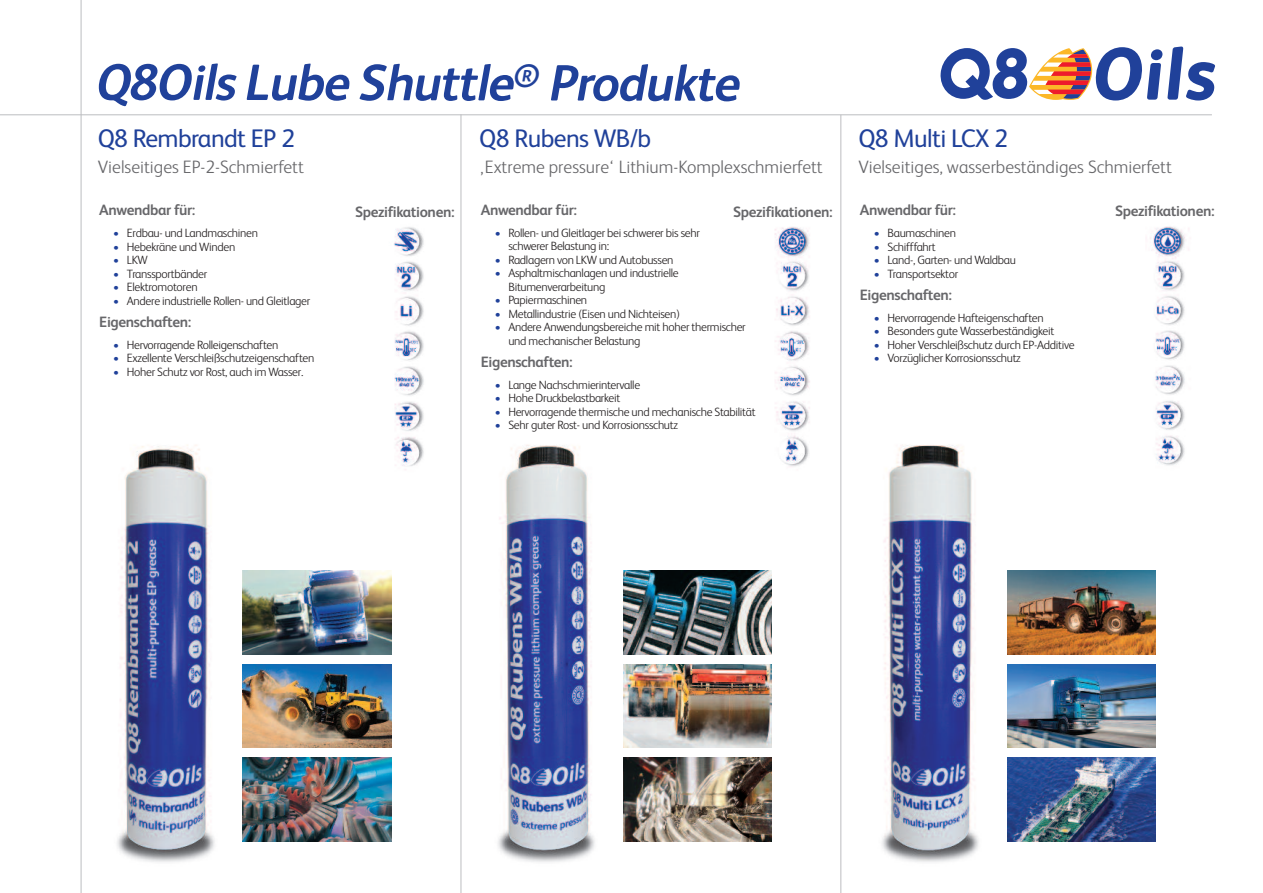
<style>
.page{position:relative;width:1263px;height:893px;background:#fff}
.page>*{position:absolute;margin:0;border:0;box-sizing:border-box;transform-origin:0 0}
.t1{font:italic 700 51px "FS Albert";letter-spacing:-.025em;color:#20419a}
.t2{font:25.5px "FS Albert";letter-spacing:-.025em;color:#20419a}
.t3{font:300 18px "FS Albert";color:#67676a}
.t4{font:700 15px "FS Albert";letter-spacing:-.025em;color:#67676a}
.t5{font:300 12px/13.5px "FS Albert";letter-spacing:-.025em;color:#231f20}
.s1{font-weight:700;color:#20419a}
</style>
<div class="page">
<img style="left:117px;top:445px;width:98px;height:417px">
<img style="left:498px;top:445px;width:97px;height:417px">
<hr style="left:0;top:114px;width:1212px;height:1px;background:#bcbdc0">
<hr style="left:81px;top:0;width:1px;height:893px;background:#bcbdc0">
<hr style="left:461px;top:114px;width:1px;height:779px;background:#bcbdc0">
<hr style="left:840px;top:115px;width:1px;height:778px;background:#bcbdc0">
<svg style="left:940px;top:47px;width:275px;height:54px"></svg>
<img style="left:394px;top:227px;width:30px;height:243px">
<img style="left:775px;top:227px;width:35px;height:240px">
<img style="left:1150px;top:226px;width:39px;height:240px">
<img style="left:243px;top:570px;width:148px;height:84px">
<img style="left:243px;top:664px;width:148px;height:84px">
<img style="left:243px;top:757px;width:148px;height:84px">
<img style="left:623px;top:570px;width:149px;height:84px">
<img style="left:623px;top:664px;width:149px;height:84px">
<img style="left:623px;top:757px;width:149px;height:84px">
<img style="left:882px;top:445px;width:97px;height:417px">
<img style="left:1007px;top:570px;width:148px;height:84px">
<img style="left:1007px;top:664px;width:148px;height:84px">
<img style="left:1007px;top:757px;width:148px;height:84px">
<h1 class="t1" style="left:97px;top:65px;width:646px">Q8Oils Lube Shuttle<sup>®</sup> Produkte</h1>
<h2 class="t2" style="left:98px;top:130px;width:199px">Q8 Rembrandt EP 2</h2>
<h3 class="t3" style="left:98px;top:161px;width:208px">Vielseitiges EP-2-Schmierfett</h3>
<p class="t4" style="left:481px;top:204px;width:98px">Anwendbar für:</p>
<p class="t5" style="left:508px;top:227px;width:193px;text-indent:-14px"><span class="s1">•</span> Rollen- und Gleitlager bei schwerer bis sehr schwerer Belastung in:</p>
<p class="t5" style="left:495px;top:254px;width:180px"><span class="s1">•</span> Radlagern von LKW und Autobussen</p>
<p class="t5" style="left:508px;top:268px;width:172px;text-indent:-14px"><span class="s1">•</span> Asphaltmischanlagen und industrielle<br>Bitumenverarbeitung</p>
<p class="t5" style="left:495px;top:295px;width:94px"><span class="s1">•</span> Papiermaschinen</p>
<p class="t5" style="left:495px;top:308px;width:187px"><span class="s1">•</span> Metallindustrie (Eisen und Nichteisen)</p>
<p class="t5" style="left:508px;top:322px;width:239px;text-indent:-14px"><span class="s1">•</span> Andere Anwendungsbereiche mit hoher thermischer und mechanischer Belastung</p>
<p class="t4" style="left:481px;top:356px;width:94px">Eigenschaften:</p>
<p class="t5" style="left:495px;top:379px;width:147px"><span class="s1">•</span> Lange Nachschmierintervalle</p>
<p class="t5" style="left:495px;top:393px;width:127px"><span class="s1">•</span> Hohe Druckbelastbarkeit</p>
<p class="t5" style="left:495px;top:406px;width:262px"><span class="s1">•</span> Hervorragende thermische und mechanische Stabilität</p>
<p class="t5" style="left:495px;top:420px;width:185px"><span class="s1">•</span> Sehr guter Rost- und Korrosionsschutz</p>
<h2 class="t2" style="left:479px;top:129px;width:173px">Q8 Rubens WB/b</h2>
<h3 class="t3" style="left:479px;top:161px;width:345px">‚Extreme pressure‘ Lithium-Komplexschmierfett</h3>
<h2 class="t2" style="left:858px;top:130px;width:151px">Q8 Multi LCX 2</h2>
<h3 class="t3" style="left:858px;top:161px;width:315px">Vielseitiges, wasserbeständiges Schmierfett</h3>
<p class="t4" style="left:860px;top:205px;width:98px">Anwendbar für:</p>
<p class="t5" style="left:874px;top:227px;width:84px"><span class="s1">•</span> Baumaschinen</p>
<p class="t5" style="left:874px;top:241px;width:63px"><span class="s1">•</span> Schifffahrt</p>
<p class="t5" style="left:874px;top:254px;width:143px"><span class="s1">•</span> Land-, Garten- und Waldbau</p>
<p class="t5" style="left:874px;top:268px;width:86px"><span class="s1">•</span> Transportsektor</p>
<p class="t4" style="left:860px;top:289px;width:94px">Eigenschaften:</p>
<p class="t5" style="left:874px;top:312px;width:171px"><span class="s1">•</span> Hervorragende Hafteigenschaften</p>
<p class="t5" style="left:874px;top:325px;width:182px"><span class="s1">•</span> Besonders gute Wasserbeständigkeit</p>
<p class="t5" style="left:874px;top:339px;width:202px"><span class="s1">•</span> Hoher Verschleißschutz durch EP-Additive</p>
<p class="t5" style="left:874px;top:352px;width:148px"><span class="s1">•</span> Vorzüglicher Korrosionsschutz</p>
<p class="t4" style="left:99px;top:205px;width:98px">Anwendbar für:</p>
<p class="t5" style="left:113px;top:227px;width:146px"><span class="s1">•</span> Erdbau- und Landmaschinen</p>
<p class="t5" style="left:113px;top:241px;width:124px"><span class="s1">•</span> Hebekräne und Winden</p>
<p class="t5" style="left:113px;top:254px;width:36px"><span class="s1">•</span> LKW</p>
<p class="t5" style="left:113px;top:268px;width:96px"><span class="s1">•</span> Transsportbänder</p>
<p class="t5" style="left:113px;top:281px;width:86px"><span class="s1">•</span> Elektromotoren</p>
<p class="t5" style="left:113px;top:295px;width:199px"><span class="s1">•</span> Andere industrielle Rollen- und Gleitlager</p>
<p class="t4" style="left:99px;top:316px;width:94px">Eigenschaften:</p>
<p class="t5" style="left:113px;top:339px;width:167px"><span class="s1">•</span> Hervorragende Rolleigenschaften</p>
<p class="t5" style="left:113px;top:352px;width:203px"><span class="s1">•</span> Exzellente Verschleißschutzeigenschaften</p>
<p class="t5" style="left:113px;top:366px;width:192px"><span class="s1">•</span> Hoher Schutz vor Rost, auch im Wasser.</p>
<p class="t4" style="left:355px;top:207px;width:101px">Spezifikationen:</p>
<p class="t4" style="left:733px;top:206px;width:101px">Spezifikationen:</p>
<p class="t4" style="left:1115px;top:206px;width:101px">Spezifikationen:</p>
</div>
